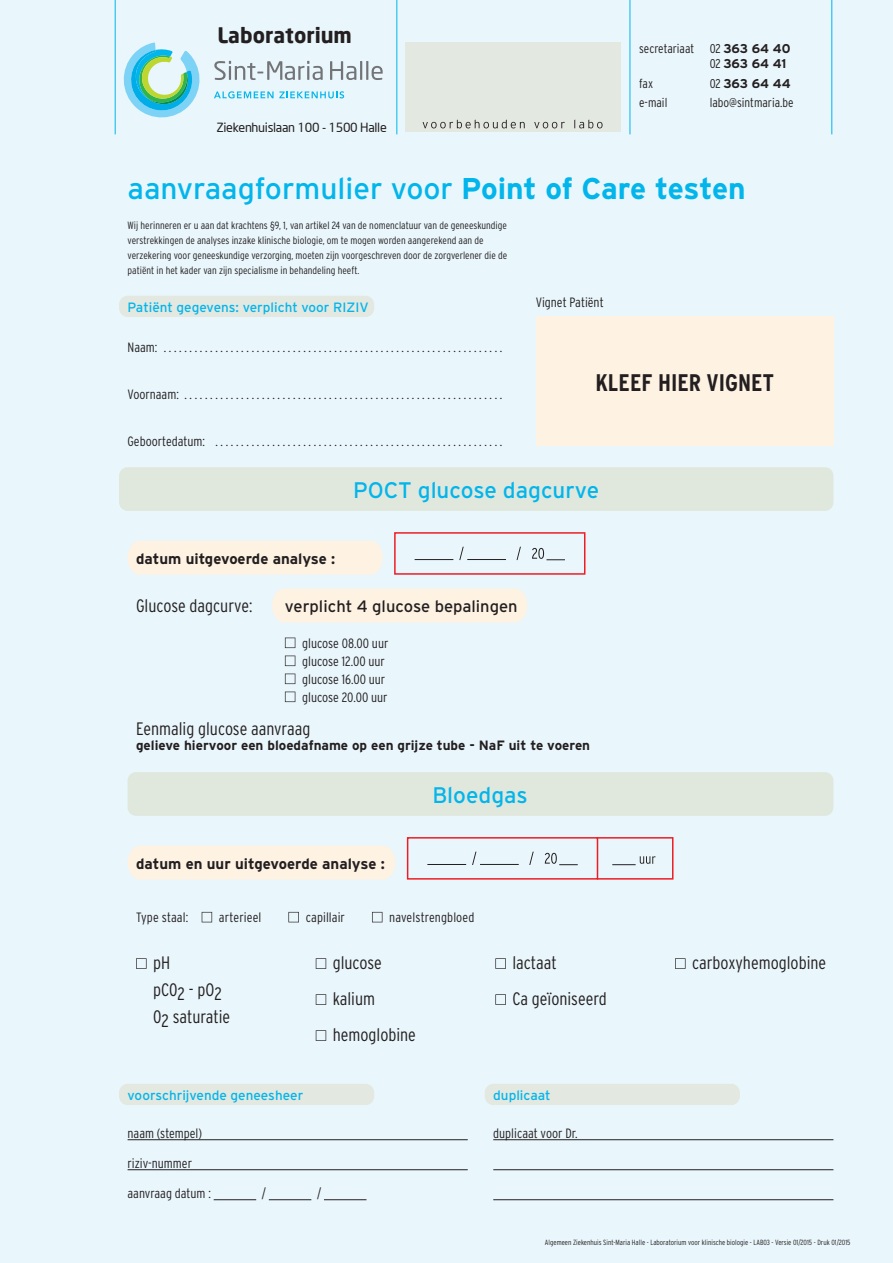
<style>
.page{position:relative;width:893px;height:1263px;background:#e9f6fc}
.page>*{position:absolute;margin:0;border:0;box-sizing:border-box;transform-origin:0 0}
.t1{font:30px "Interstate";color:#02b5eb}
.t2{font:700 condensed 24px "Interstate";color:#231f20}
.t3{font:22.5px "Interstate";color:#02b5eb}
.t4{font:700 21px "Neo Sans";color:#231f20}
.t5{font:300 condensed 18px "Interstate";color:#231f20}
.t6{font:16.5px "Interstate";color:#231f20}
.t7{font:700 15px "Interstate";color:#231f20}
.t8{font:300 condensed 13.5px "Interstate";color:#231f20}
.t9{font:13.5px "Interstate";color:#02b5eb}
.t10{font:700 13.5px "Interstate";color:#231f20}
.t11{font:300 condensed 12.75px "Interstate";color:#231f20}
.t12{font:700 12.75px "Interstate";color:#231f20}
.t13{font:12.45px "Neo Sans";letter-spacing:-.025em;color:#231f20}
.t14{font:300 condensed 10.5px/15px "Interstate";color:#231f20}
.t15{font:300 condensed 7.5px "Interstate";color:#231f20}
.s1{font-weight:700;font-stretch:normal}
.s2{font-weight:300;font-stretch:condensed}
.s3{font-weight:700}
</style>
<div class="page">
<svg style="left:214px;top:61px;width:109px;height:19px"></svg>
<svg style="left:330px;top:61px;width:53px;height:19px"></svg>
<svg style="left:214px;top:91px;width:130px;height:7px"></svg>
<svg style="left:124px;top:43px;width:76px;height:74px"></svg>
<hr style="left:396px;top:0;width:1px;height:134px;background:#02b5eb">
<hr style="left:115px;top:0;width:1px;height:134px;background:#02b5eb">
<hr style="left:630px;top:0;width:1px;height:134px;background:#02b5eb">
<hr style="left:831px;top:0;width:1px;height:134px;background:#02b5eb">
<div style="left:405px;top:43px;width:216px;height:89px;background:#e3e8e1"></div>
<svg style="left:423px;top:120px;width:102px;height:8px"></svg>
<svg style="left:534px;top:122px;width:31px;height:6px"></svg>
<svg style="left:574px;top:120px;width:28px;height:8px"></svg>
<div style="left:119px;top:296px;width:255px;height:21px;background:#e3e8e1;border-radius:9px"></div>
<div style="left:536px;top:317px;width:297px;height:129px;background:#fef2e3"></div>
<div style="left:272px;top:588px;width:255px;height:34px;background:#fef2e3"></div>
<div style="left:119px;top:467px;width:714px;height:44px;background:#e0e7dd;border-radius:8px"></div>
<div style="left:128px;top:541px;width:255px;height:34px;background:#fef2e3"></div>
<svg style="left:459px;top:547px;width:5px;height:13px"></svg>
<svg style="left:516px;top:547px;width:5px;height:13px"></svg>
<hr style="left:415px;top:559px;width:38px;height:1px;background:#231f20">
<hr style="left:467px;top:559px;width:39px;height:1px;background:#231f20">
<svg style="left:532px;top:548px;width:33px;height:12px"></svg>
<div style="left:394px;top:532px;width:191px;height:43px;border:2px solid #ee1d23"></div>
<svg style="left:285px;top:638px;width:10px;height:10px"></svg>
<svg style="left:285px;top:656px;width:10px;height:10px"></svg>
<svg style="left:285px;top:674px;width:10px;height:10px"></svg>
<svg style="left:285px;top:692px;width:10px;height:10px"></svg>
<div style="left:119px;top:1084px;width:255px;height:21px;background:#e3e8e1;border-radius:9px"></div>
<hr style="left:128px;top:1139px;width:340px;height:1px;background:#231f20">
<hr style="left:128px;top:1169px;width:340px;height:1px;background:#231f20">
<hr style="left:214px;top:1199px;width:42px;height:1px;background:#231f20">
<hr style="left:269px;top:1199px;width:42px;height:1px;background:#231f20">
<hr style="left:324px;top:1199px;width:42px;height:1px;background:#231f20">
<div style="left:485px;top:1084px;width:255px;height:21px;background:#e3e8e1;border-radius:9px"></div>
<hr style="left:493px;top:1139px;width:340px;height:1px;background:#231f20">
<hr style="left:493px;top:1169px;width:340px;height:1px;background:#231f20">
<hr style="left:493px;top:1199px;width:340px;height:1px;background:#231f20">
<div style="left:128px;top:772px;width:705px;height:44px;background:#e0e7dd;border-radius:8px"></div>
<svg style="left:128px;top:845px;width:267px;height:35px;background:#fdf2e4"></svg>
<svg style="left:472px;top:852px;width:4px;height:13px"></svg>
<svg style="left:529px;top:852px;width:5px;height:13px"></svg>
<hr style="left:427px;top:864px;width:39px;height:1px;background:#231f20">
<hr style="left:480px;top:864px;width:39px;height:1px;background:#231f20">
<svg style="left:545px;top:853px;width:33px;height:12px"></svg>
<div style="left:407px;top:837px;width:191px;height:43px;border:2px solid #ee1d23"></div>
<svg style="left:612px;top:856px;width:43px;height:9px"></svg>
<div style="left:596px;top:837px;width:77px;height:43px;border:2px solid #ee1d23"></div>
<svg style="left:202px;top:912px;width:10px;height:10px"></svg>
<svg style="left:288px;top:912px;width:11px;height:10px"></svg>
<svg style="left:372px;top:912px;width:10px;height:10px"></svg>
<svg style="left:136px;top:958px;width:11px;height:11px"></svg>
<svg style="left:316px;top:958px;width:10px;height:11px"></svg>
<svg style="left:316px;top:994px;width:10px;height:11px"></svg>
<svg style="left:316px;top:1030px;width:10px;height:11px"></svg>
<svg style="left:495px;top:958px;width:11px;height:11px"></svg>
<svg style="left:495px;top:994px;width:11px;height:11px"></svg>
<svg style="left:675px;top:958px;width:11px;height:11px"></svg>
<p class="t4" style="left:217px;top:21px;width:136px">Laboratorium</p>
<p class="t13" style="left:216px;top:120px;width:172px">Ziekenhuislaan 100 - 1500 Halle</p>
<p class="t11" style="left:639px;top:41px;width:153px">secretariaat 02 <span class="s1">363 64 40</span></p>
<p class="t12" style="left:710px;top:57px;width:78px"><span class="s2">02</span> 363 64 41</p>
<p class="t11" style="left:639px;top:76px;width:15px">fax</p>
<p class="t12" style="left:710px;top:76px;width:82px"><span class="s2">02</span> 363 64 44</p>
<p class="t11" style="left:639px;top:95px;width:30px">e-mail</p>
<p class="t11" style="left:710px;top:95px;width:85px">labo@sintmaria.be</p>
<p class="t1" style="left:128px;top:171px;width:620px">aanvraagformulier voor <span class="s3">Point of Care testen</span></p>
<p class="t14" style="left:128px;top:218px;width:381px">Wij herinneren er u aan dat krachtens §9, 1, van artikel 24 van de nomenclatuur van de geneeskundige verstrekkingen de analyses inzake klinische biologie, om te mogen worden aangerekend aan de verzekering voor geneeskundige verzorging, moeten zijn voorgeschreven door de zorgverlener die de patiënt in het kader van zijn specialisme in behandeling heeft.</p>
<p class="t9" style="left:128px;top:299px;width:243px">Patiënt gegevens: verplicht voor RIZIV</p>
<p class="t8" style="left:128px;top:339px;width:376px">Naam: ..................................................................</p>
<p class="t8" style="left:128px;top:386px;width:376px">Voornaam: ..............................................................</p>
<p class="t8" style="left:128px;top:434px;width:376px">Geboortedatum: ........................................................</p>
<p class="t8" style="left:536px;top:294px;width:69px">Vignet Patiënt</p>
<p class="t2" style="left:595px;top:369px;width:180px">KLEEF HIER VIGNET</p>
<p class="t3" style="left:353px;top:478px;width:248px">POCT glucose dagcurve</p>
<p class="t7" style="left:136px;top:550px;width:201px">datum uitgevoerde analyse :</p>
<p class="t5" style="left:136px;top:595px;width:118px">Glucose dagcurve:</p>
<p class="t6" style="left:285px;top:597px;width:234px">verplicht 4 glucose bepalingen</p>
<p class="t8" style="left:302px;top:636px;width:88px">glucose 08.00 uur</p>
<p class="t8" style="left:302px;top:654px;width:84px">glucose 12.00 uur</p>
<p class="t8" style="left:302px;top:672px;width:85px">glucose 16.00 uur</p>
<p class="t8" style="left:302px;top:690px;width:87px">glucose 20.00 uur</p>
<p class="t5" style="left:136px;top:719px;width:176px">Eenmalig glucose aanvraag</p>
<p class="t10" style="left:136px;top:738px;width:456px">gelieve hiervoor een bloedafname op een grijze tube - NaF uit te voeren</p>
<p class="t7" style="left:136px;top:855px;width:250px">datum en uur uitgevoerde analyse :</p>
<p class="t3" style="left:432px;top:782px;width:97px">Bloedgas</p>
<p class="t8" style="left:136px;top:910px;width:54px">Type staal:</p>
<p class="t8" style="left:219px;top:910px;width:44px">arterieel</p>
<p class="t8" style="left:306px;top:910px;width:41px">capillair</p>
<p class="t8" style="left:389px;top:910px;width:87px">navelstrengbloed</p>
<p class="t5" style="left:153px;top:952px;width:19px">pH</p>
<p class="t5" style="left:153px;top:979px;width:70px">pC02 - pO2</p>
<p class="t5" style="left:153px;top:1006px;width:79px">02 saturatie</p>
<p class="t5" style="left:333px;top:952px;width:51px">glucose</p>
<p class="t5" style="left:333px;top:988px;width:44px">kalium</p>
<p class="t5" style="left:333px;top:1024px;width:85px">hemoglobine</p>
<p class="t9" style="left:128px;top:1087px;width:177px">voorschrijvende geneesheer</p>
<p class="t8" style="left:128px;top:1125px;width:76px">naam (stempel)</p>
<p class="t8" style="left:128px;top:1155px;width:66px">riziv-nummer</p>
<p class="t8" style="left:128px;top:1185px;width:85px">aanvraag datum :</p>
<p class="t8" style="left:262px;top:1185px;width:6px">/</p>
<p class="t8" style="left:317px;top:1185px;width:6px">/</p>
<p class="t5" style="left:512px;top:952px;width:46px">lactaat</p>
<p class="t5" style="left:512px;top:988px;width:96px">Ca geïoniseerd</p>
<p class="t9" style="left:493px;top:1087px;width:59px">duplicaat</p>
<p class="t8" style="left:493px;top:1125px;width:86px">duplicaat voor Dr.</p>
<p class="t5" style="left:692px;top:952px;width:136px">carboxyhemoglobine</p>
<p class="t15" style="left:545px;top:1238px;width:307px">Algemeen Ziekenhuis Sint-Maria Halle - Laboratorium voor klinische biologie - LAB03 - Versie 01/2015 - Druk 01/2015</p>
</div>
